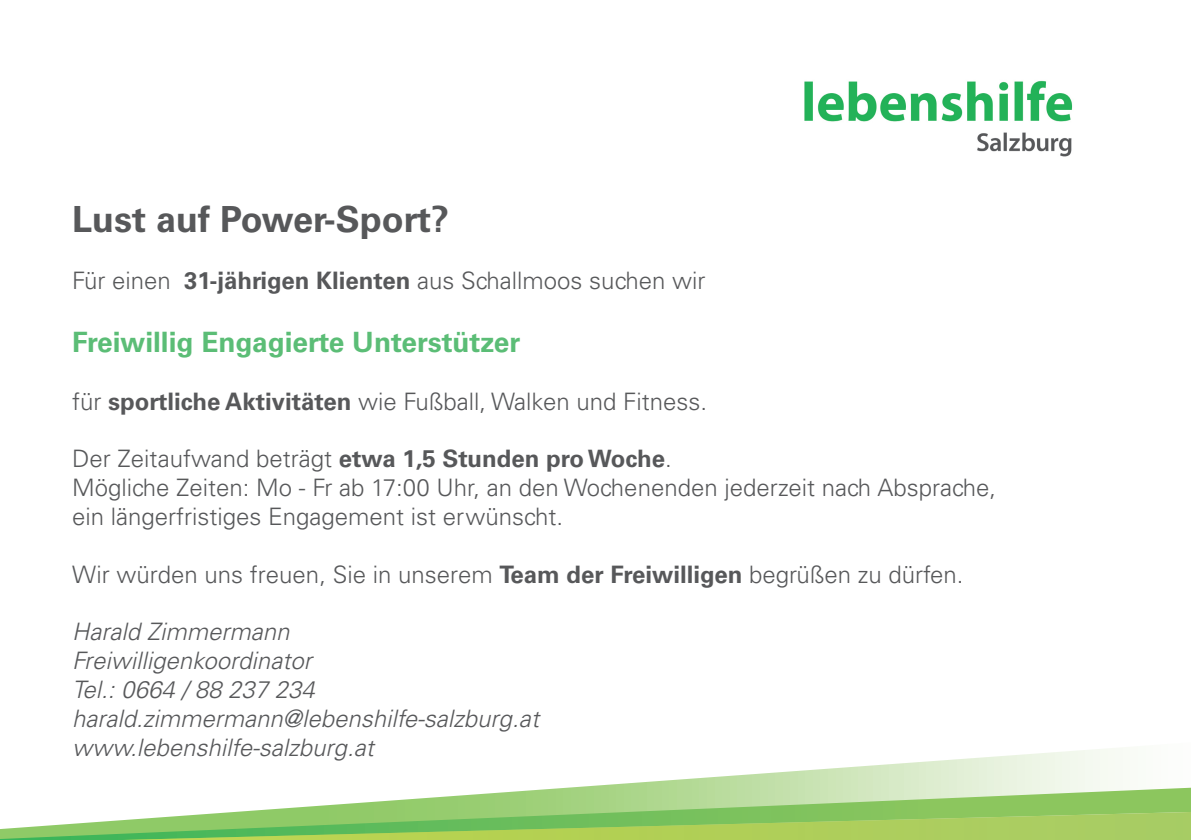
<style>
.page{position:relative;width:1191px;height:840px;background:#fff}
.page>*{position:absolute;margin:0;border:0;box-sizing:border-box;transform-origin:0 0}
.t1{font:700 36px "Univers LT Std";color:#57585a}
.t2{font:700 28px "Univers LT Std";color:#5bbd76}
.t3{font:300 24px "Univers LT Std";color:#57585a}
.t4{font:italic 300 24px/28.8px "Univers LT Std";color:#57585a}
.s1{font-weight:700}
</style>
<div class="page">
<img style="left:804px;top:80px;width:269px;height:77px">
<svg style="left:578px;top:748px;width:545px;height:39px"></svg>
<svg style="left:262px;top:787px;width:929px;height:23px"></svg>
<svg style="left:0;top:810px;width:1191px;height:29px"></svg>
<p class="t1" style="left:72px;top:198px;width:378px">Lust auf Power-Sport?</p>
<p class="t3" style="left:72px;top:266px;width:635px">Für einen <span class="s1">31-jährigen Klienten</span> aus Schallmoos suchen wir</p>
<p class="t2" style="left:72px;top:325px;width:450px">Freiwillig Engagierte Unterstützer</p>
<p class="t3" style="left:72px;top:386px;width:636px">für <span class="s1">sportliche Aktivitäten</span> wie Fußball, Walken und Fitness.</p>
<p class="t3" style="left:72px;top:444px;width:601px">Der Zeitaufwand beträgt <span class="s1">etwa 1,5 Stunden pro Woche</span>.</p>
<p class="t3" style="left:72px;top:473px;width:925px">Mögliche Zeiten: Mo - Fr ab 17:00 Uhr, an den Wochenenden jederzeit nach Absprache,</p>
<p class="t3" style="left:72px;top:501px;width:492px">ein längerfristiges Engagement ist erwünscht.</p>
<p class="t3" style="left:72px;top:559px;width:893px">Wir würden uns freuen, Sie in unserem <span class="s1">Team der Freiwilligen</span> begrüßen zu dürfen.</p>
<p class="t4" style="left:72px;top:617px;width:219px">Harald Zimmermann</p>
<p class="t4" style="left:72px;top:646px;width:244px">Freiwilligenkoordinator<br>Tel.: 0664 / 88 237 234</p>
<p class="t4" style="left:72px;top:703px;width:468px">harald.zimmermann@lebenshilfe-salzburg.at</p>
<p class="t4" style="left:72px;top:732px;width:303px">www.lebenshilfe-salzburg.at</p>
</div>
